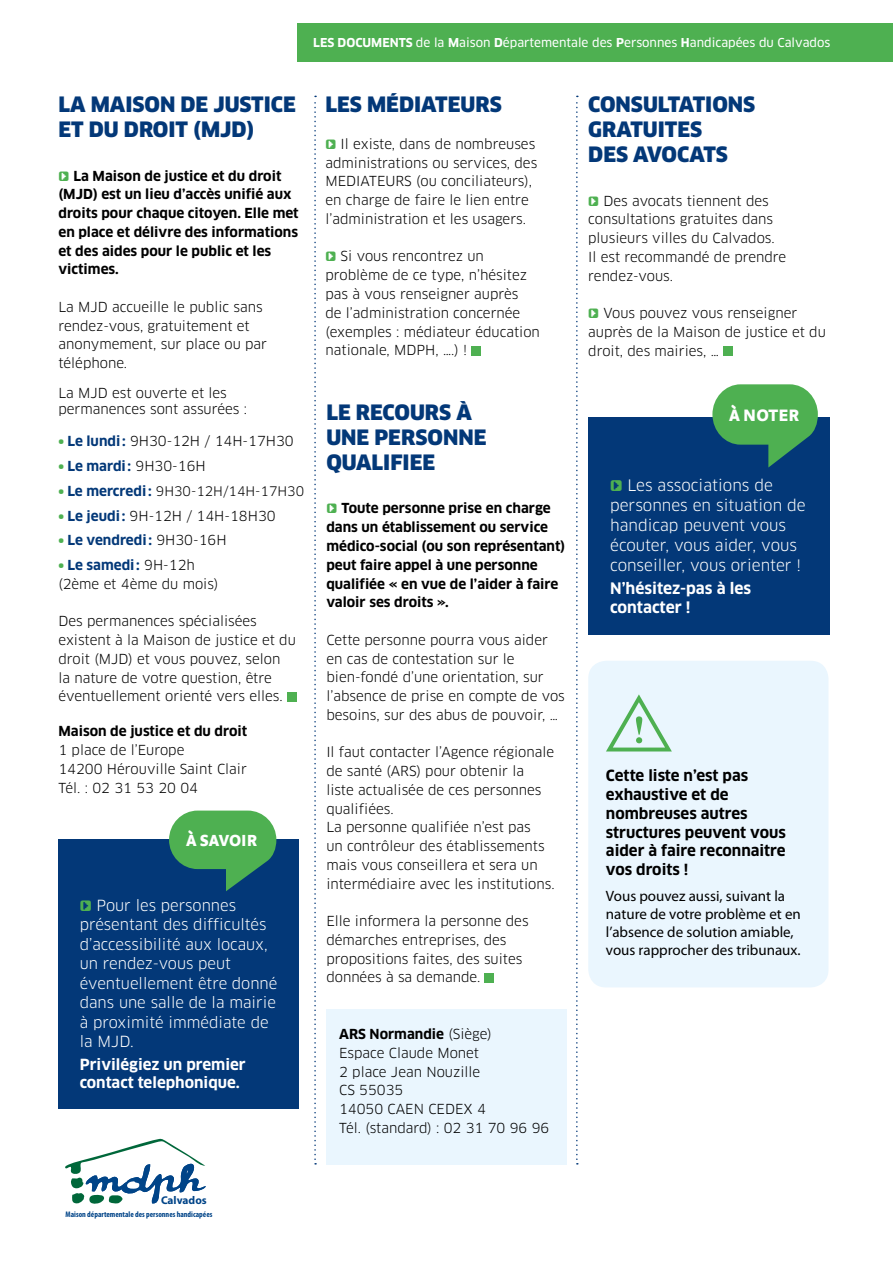
<style>
.page{position:relative;width:893px;height:1263px;background:#fff}
.page>*{position:absolute;margin:0;border:0;box-sizing:border-box;transform-origin:0 0}
.t1{font:900 20.7px/24.9px "Clan";color:#033878}
.t2{font:900 17.4px "Strada";color:#fff}
.t3{font:900 16.95px "Strada";color:#fff}
.t4{font:15.45px/20.1px "Clan LF";color:#fff}
.t5{font:700 15.45px/18.6px "Clan";color:#fff}
.t6{font:15px/19.5px "Clan LF";color:#fff}
.t7{font:15px/18px "Myriad Pro";color:#000}
.t8{font:700 15px/18.8px "Clan";color:#000}
.t9{font:700 15px/18px "Clan";color:#fff}
.t10{font:13.5px/18.8px "Clan";color:#000}
.t11{font:700 13.5px/18.8px "Clan";color:#000}
.t12{font:700 13.5px "Clan";color:#033878}
.t13{font:12.9px "Clan";color:#000}
.t14{font:12px "Clan News";color:#fff}
.t15{font:700 11.25px "Myriad Pro";color:#048}
.t16{font:700 condensed 8.1px "Myriad Pro";color:#048}
.s1{font-family:"Clan";font-weight:700}
.s2{color:#4eb051}
.s3{font-weight:900;color:#4eb051}
.s4{font-weight:700;color:#033878}
.s5{font-weight:400;color:#000}
.s6{font-weight:900;font-size:13.5px;color:#4eb051}
.s7{font-weight:700;font-size:13.5px;color:#033878}
.s8{font-weight:700}
</style>
<div class="page">
<div style="left:588px;top:661px;width:240px;height:326px;background:#eaf6fe;border-radius:18px"></div>
<div style="left:326px;top:1009px;width:241px;height:155px;background:#eaf6fe"></div>
<div style="left:298px;top:23px;width:595px;height:39px;background:#4eb051"></div>
<div style="left:287px;top:692px;width:9px;height:9px;background:#4eb051"></div>
<div style="left:471px;top:346px;width:10px;height:9px;background:#4eb051"></div>
<div style="left:723px;top:346px;width:9px;height:9px;background:#4eb051"></div>
<div style="left:485px;top:973px;width:9px;height:9px;background:#4eb051"></div>
<svg style="left:65px;top:1138px;width:141px;height:66px"></svg>
<div style="left:58px;top:839px;width:241px;height:270px;background:#033878"></div>
<svg style="left:169px;top:810px;width:107px;height:81px"></svg>
<div style="left:588px;top:417px;width:241px;height:217px;background:#033878"></div>
<svg style="left:712px;top:384px;width:106px;height:83px"></svg>
<svg style="left:314px;top:96px;width:2px;height:1068px"></svg>
<svg style="left:576px;top:96px;width:2px;height:1068px"></svg>
<svg style="left:606px;top:694px;width:66px;height:57px"></svg>
<p class="t14" style="left:313px;top:36px;width:519px"><span class="s1">LES DOCUMENTS</span> de la <span class="s1">M</span>aison <span class="s1">D</span>épartementale des <span class="s1">P</span>ersonnes <span class="s1">H</span>andicapées du Calvados</p>
<h1 class="t1" style="left:58px;top:92px;width:239px">LA MAISON DE JUSTICE<br>ET DU DROIT (MJD)</h1>
<p class="t11" style="left:58px;top:166px;width:242px"><span class="s2">❖</span> La Maison de justice et du droit (MJD) est un lieu d’accès unifié aux droits pour chaque citoyen. Elle met en place et délivre des informations et des aides pour le public et les victimes.</p>
<p class="t10" style="left:58px;top:298px;width:210px">La MJD accueille le public sans rendez-vous, gratuitement et anonymement, sur place ou par téléphone.</p>
<p class="t10" style="left:58px;top:385px;width:190px;line-height:16.2px">La MJD est ouverte et les permanences sont assurées :</p>
<p class="t10" style="left:58px;top:432px;width:237px"><span class="s3">•</span> <span class="s4">Le lundi:</span> 9H30-12H / 14H-17H30</p>
<p class="t12" style="left:58px;top:459px;width:149px"><span class="s3">•</span> Le mardi: <span class="s5">9H30-16H</span></p>
<p class="t13" style="left:58px;top:484px;width:247px"><span class="s6">•</span> <span class="s7">Le mercredi:</span> 9H30-12H/14H-17H30</p>
<p class="t10" style="left:58px;top:506px;width:219px"><span class="s3">•</span> <span class="s4">Le jeudi:</span> 9H-12H / 14H-18H30</p>
<p class="t12" style="left:58px;top:533px;width:170px"><span class="s3">•</span> Le vendredi: <span class="s5">9H30-16H</span></p>
<p class="t10" style="left:58px;top:556px;width:161px"><span class="s3">•</span> <span class="s4">Le samedi:</span> 9H-12h (2ème et 4ème du mois)</p>
<p class="t10" style="left:58px;top:612px;width:239px">Des permanences spécialisées existent à la Maison de justice et du droit (MJD) et vous pouvez, selon<br>la nature de votre question, être éventuellement orienté vers elles.</p>
<p class="t11" style="left:58px;top:722px;width:190px">Maison de justice et du droit</p>
<p class="t10" style="left:58px;top:741px;width:190px">1 place de l’Europe<br>14200 Hérouville Saint Clair<br>Tél. : 02 31 53 20 04</p>
<p class="t3" style="left:186px;top:830px;width:73px">À SAVOIR</p>
<p class="t6" style="left:80px;top:896px;width:199px"><span class="s2">❖</span> Pour les personnes présentant des difficultés d’accessibilité aux locaux, un rendez-vous peut éventuellement être donné dans une salle de la mairie à proximité immédiate de la MJD.</p>
<p class="t9" style="left:80px;top:1055px;width:168px">Privilégiez un premier contact telephonique.</p>
<h1 class="t1" style="left:325px;top:92px;width:178px">LES MÉDIATEURS</h1>
<p class="t10" style="left:325px;top:135px;width:213px"><span class="s2">❖</span> Il existe, dans de nombreuses administrations ou services, des<br>MEDIATEURS (ou conciliateurs), en charge de faire le lien entre l’administration et les usagers.</p>
<p class="t10" style="left:325px;top:247px;width:216px"><span class="s2">❖</span> Si vous rencontrez un problème de ce type, n’hésitez pas à vous renseigner auprès<br>de l’administration concernée (exemples : médiateur éducation nationale, MDPH, ….) !</p>
<h1 class="t1" style="left:326px;top:400px;width:162px">LE RECOURS À<br>UNE PERSONNE<br>QUALIFIEE</h1>
<p class="t11" style="left:326px;top:499px;width:240px"><span class="s2">❖</span> Toute personne prise en charge dans un établissement ou service médico-social (ou son représentant) peut faire appel à une personne qualifiée « en vue de l’aider à faire valoir ses droits ».</p>
<p class="t10" style="left:326px;top:630px;width:240px">Cette personne pourra vous aider en cas de contestation sur le bien-fondé d’une orientation, sur l’absence de prise en compte de vos besoins, sur des abus de pouvoir, …</p>
<p class="t10" style="left:326px;top:743px;width:230px">Il faut contacter l’Agence régionale de santé (ARS) pour obtenir la liste actualisée de ces personnes qualifiées.<br>La personne qualifiée n’est pas<br>un contrôleur des établissements mais vous conseillera et sera un intermédiaire avec les institutions.</p>
<p class="t10" style="left:326px;top:912px;width:204px">Elle informera la personne des démarches entreprises, des propositions faites, des suites données à sa demande.</p>
<p class="t10" style="left:339px;top:1025px;width:212px"><span class="s8">ARS Normandie</span> (Siège)<br>Espace Claude Monet<br>2 place Jean Nouzille<br>CS 55035<br>14050 CAEN CEDEX 4<br>Tél. (standard) : 02 31 70 96 96</p>
<h1 class="t1" style="left:588px;top:92px;width:169px">CONSULTATIONS<br>GRATUITES<br>DES AVOCATS</h1>
<p class="t10" style="left:588px;top:191px;width:200px"><span class="s2">❖</span> Des avocats tiennent des consultations gratuites dans plusieurs villes du Calvados.<br>Il est recommandé de prendre rendez-vous.</p>
<p class="t10" style="left:588px;top:304px;width:239px"><span class="s2">❖</span> Vous pouvez vous renseigner auprès de la Maison de justice et du droit, des mairies, …</p>
<p class="t2" style="left:729px;top:404px;width:71px">À NOTER</p>
<p class="t4" style="left:610px;top:475px;width:197px"><span class="s2">❖</span> Les associations de personnes en situation de handicap peuvent vous écouter, vous aider, vous conseiller, vous orienter !</p>
<p class="t5" style="left:610px;top:579px;width:143px">N’hésitez-pas à les contacter !</p>
<p class="t8" style="left:606px;top:766px;width:181px">Cette liste n’est pas exhaustive et de nombreuses autres structures peuvent vous aider à faire reconnaitre vos droits !</p>
<p class="t7" style="left:606px;top:886px;width:196px">Vous pouvez aussi, suivant la nature de votre problème et en l’absence de solution amiable, vous rapprocher des tribunaux.</p>
<p class="t15" style="left:161px;top:1192px;width:47px">Calvados</p>
<p class="t16" style="left:66px;top:1210px;width:148px">Maison départementale des personnes handicapées</p>
</div>
